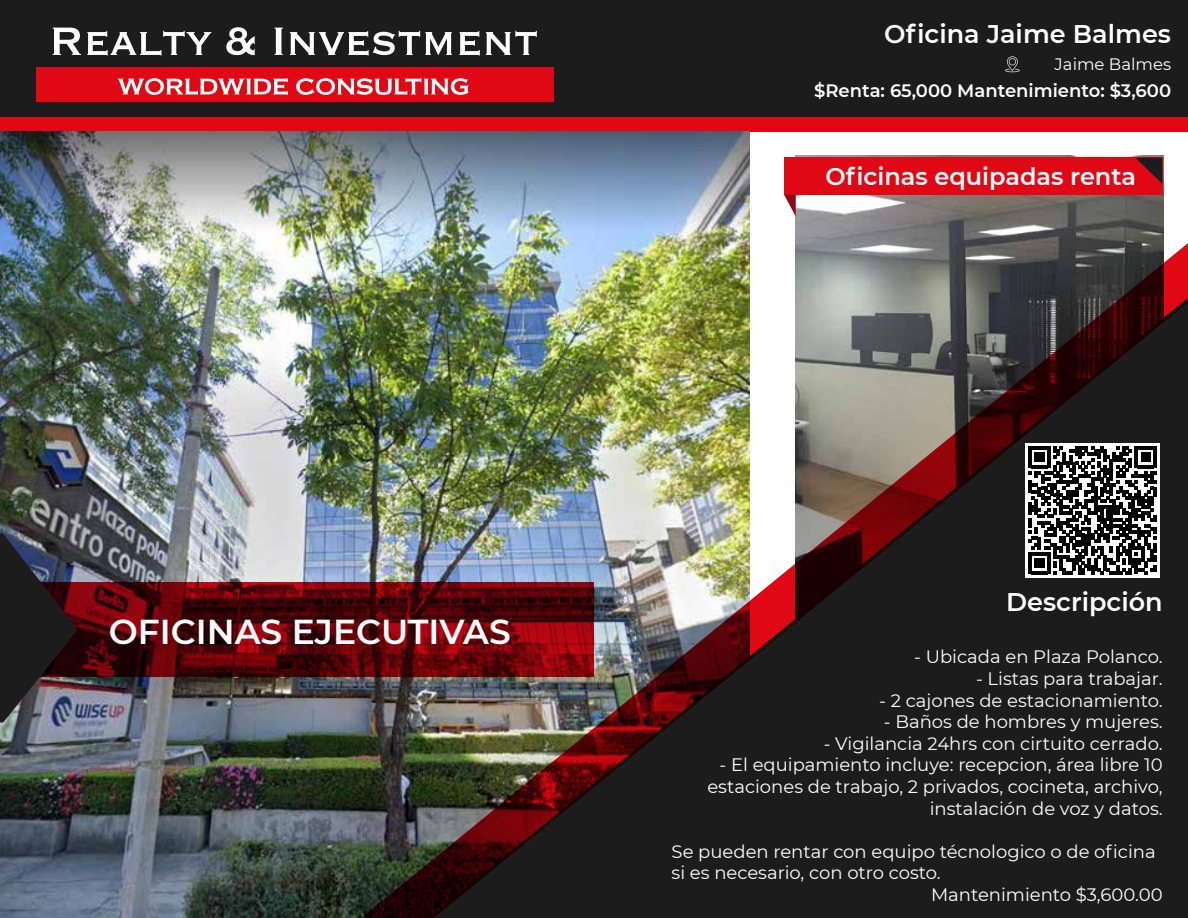
<style>
.page{position:relative;width:1188px;height:918px;background:#fff}
.page>*{position:absolute;margin:0;border:0;box-sizing:border-box;transform-origin:0 0}
.t1{font:600 34.5px "Montserrat";color:#fff}
.t2{font:600 25.5px "Montserrat";color:#fff}
.t3{font:600 24px "Montserrat";color:#fff}
.t4{font:18px/21.6px "Montserrat";color:#fff;text-align:right}
.t5{font:600 18px "Montserrat";color:#fff}
.t6{font:16.5px "Montserrat";color:#fff}
</style>
<div class="page">
<div style="left:0;top:0;width:1188px;height:117px;background:#1c1c1c"></div>
<div style="left:0;top:117px;width:1188px;height:14px;background:#e00814"></div>
<div style="left:36px;top:67px;width:518px;height:35px;background:#e00814"></div>
<svg style="left:118px;top:78px;width:170px;height:17px"></svg>
<svg style="left:296px;top:78px;width:173px;height:17px"></svg>
<svg style="left:53px;top:28px;width:28px;height:27px"></svg>
<svg style="left:87px;top:31px;width:124px;height:25px"></svg>
<svg style="left:226px;top:27px;width:29px;height:28px"></svg>
<svg style="left:275px;top:28px;width:8px;height:27px"></svg>
<svg style="left:290px;top:31px;width:162px;height:25px"></svg>
<svg style="left:459px;top:31px;width:21px;height:25px"></svg>
<svg style="left:486px;top:31px;width:51px;height:24px"></svg>
<img style="left:0;top:131px;width:750px;height:787px">
<img style="left:796px;top:156px;width:367px;height:64px">
<img style="left:364px;top:220px;width:824px;height:698px">
<div style="left:784px;top:158px;width:378px;height:37px;background:#e00814"></div>
<svg style="left:1135px;top:158px;width:27px;height:26px"></svg>
<svg style="left:784px;top:195px;width:12px;height:21px"></svg>
<svg style="left:78px;top:583px;width:516px;height:94px;background:#5c0309"></svg>
<img style="left:0;top:533px;width:78px;height:190px">
<svg style="left:1005px;top:56px;width:15px;height:16px"></svg>
<svg style="left:1026px;top:443px;width:134px;height:134px"></svg>
<svg style="left:1029px;top:446px;width:128px;height:128px"></svg>
<h1 class="t1" style="left:109px;top:607px;width:404px">OFICINAS EJECUTIVAS</h1>
<h2 class="t2" style="left:884px;top:16px;width:288px">Oficina Jaime Balmes</h2>
<p class="t6" style="left:1055px;top:53px;width:118px">Jaime Balmes</p>
<p class="t5" style="left:814px;top:78px;width:359px">$Renta: 65,000 Mantenimiento: $3,600</p>
<h3 class="t3" style="left:826px;top:159px;width:312px">Oficinas equipadas renta</h3>
<h2 class="t2" style="left:1006px;top:584px;width:158px">Descripción</h2>
<p class="t4" style="left:914px;top:646px;width:250px">- Ubicada en Plaza Polanco.</p>
<p class="t4" style="left:976px;top:667px;width:188px">- Listas para trabajar.</p>
<p class="t4" style="left:879px;top:689px;width:285px">- 2 cajones de estacionamiento.</p>
<p class="t4" style="left:884px;top:710px;width:280px">- Baños de hombres y mujeres.</p>
<p class="t4" style="left:824px;top:732px;width:340px">- Vigilancia 24hrs con cirtuito cerrado.</p>
<p class="t4" style="left:707px;top:754px;width:457px">- El equipamiento incluye: recepcion, área libre 10 estaciones de trabajo, 2 privados, cocineta, archivo, instalación de voz y datos.</p>
<p class="t4" style="left:672px;top:840px;width:486px">Se pueden rentar con equipo técnologico o de oficina</p>
<p class="t4" style="left:672px;top:862px;width:271px">si es necesario, con otro costo.</p>
<p class="t4" style="left:931px;top:883px;width:233px">Mantenimiento $3,600.00</p>
</div>
